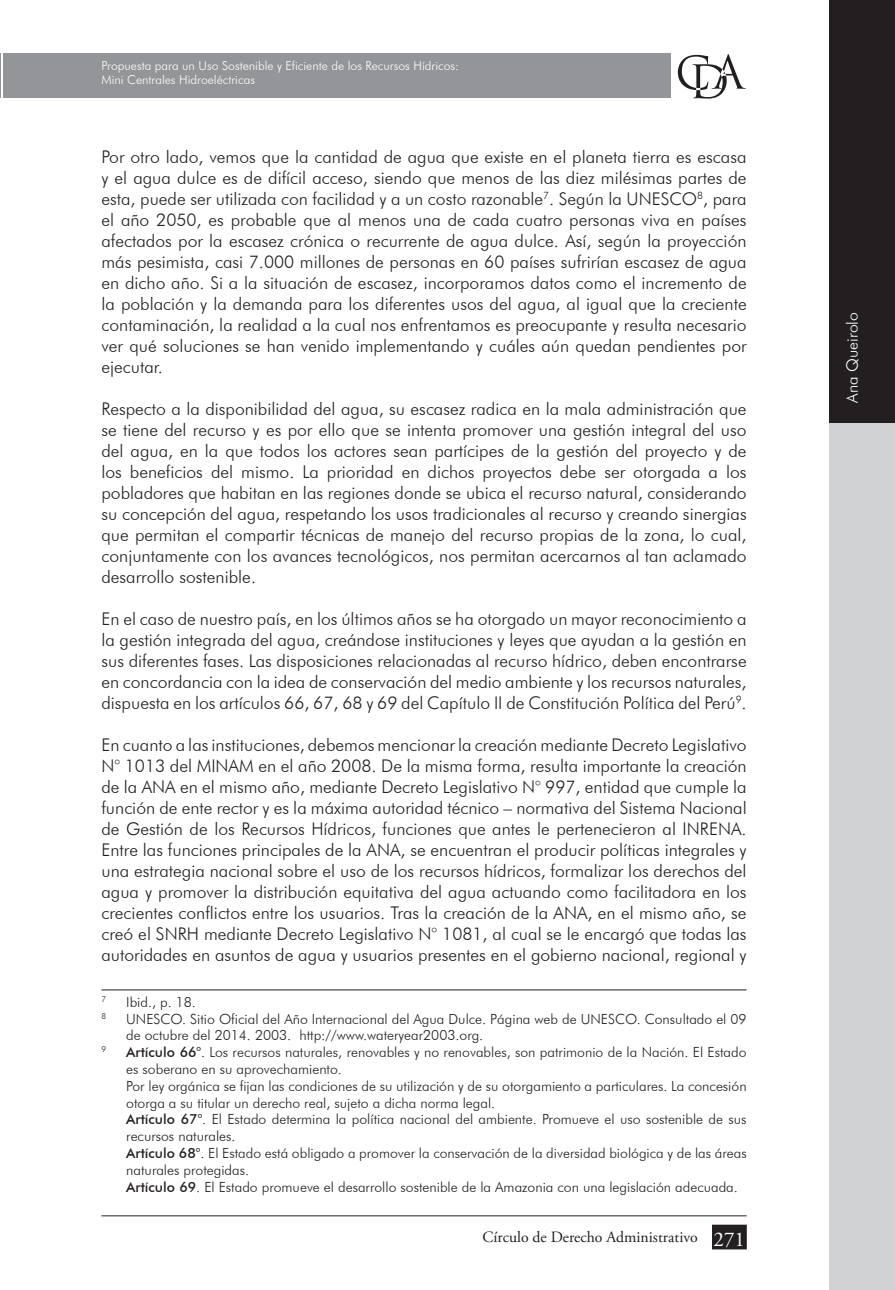
<style>
.page{position:relative;width:895px;height:1290px;background:#fff}
.page>*{position:absolute;margin:0;border:0;box-sizing:border-box;transform-origin:0 0}
.Texto{font:300 17.5px/21px "Futura BT";color:#231f20;text-align:justify}
.t1{font:15.75px "Adobe Garamond Pro";color:#231f20}
.t2{font:300 15.75px "Futura BT";color:#fff}
.Texto_nota_pie{font:300 14px/16.8px "Futura BT";color:#231f20}
.t3{font:300 12.25px/14.7px "Futura BT";color:#fff}
.Texto_nota_pie-2{font:300 8.22px "Futura BT";color:#231f20}
.s1{font-weight:500}
.s2{font-size:21px;color:#fff}
</style>
<div class="page">
<div style="left:3px;top:53px;width:668px;height:45px;background:#939598"></div>
<hr style="left:0;top:53px;width:1px;height:45px;background:#939598">
<svg style="left:678px;top:54px;width:67px;height:45px"></svg>
<hr style="left:101px;top:1215px;width:645px;height:1px;background:#231f20">
<div style="left:713px;top:1225px;width:33px;height:23px;background:#231f20"></div>
<div style="left:712px;top:1224px;width:34px;height:25px;border:2px solid #231f20"></div>
<div style="left:829px;top:64px;width:66px;height:1226px;background:#d1d2d4"></div>
<div style="left:829px;top:0;width:66px;height:422px;background:#231f20"></div>
<hr style="left:101px;top:989px;width:645px;height:1px;background:#231f20">
<p class="t3" style="left:101px;top:58px;width:359px">Propuesta para un Uso Sostenible y Eficiente de los Recursos Hídricos:<br>Mini Centrales Hidroeléctricas</p>
<p class="Texto" style="left:101px;top:146px;width:646px">Por otro lado, vemos que la cantidad de agua que existe en el planeta tierra es escasa y el agua dulce es de difícil acceso, siendo que menos de las diez milésimas partes de esta, puede ser utilizada con facilidad y a un costo razonable<sup>7</sup>. Según la UNESCO<sup>8</sup>, para el año 2050, es probable que al menos una de cada cuatro personas viva en países afectados por la escasez crónica o recurrente de agua dulce. Así, según la proyección más pesimista, casi 7.000 millones de personas en 60 países sufrirían escasez de agua en dicho año. Si a la situación de escasez, incorporamos datos como el incremento de la población y la demanda para los diferentes usos del agua, al igual que la creciente contaminación, la realidad a la cual nos enfrentamos es preocupante y resulta necesario ver qué soluciones se han venido implementando y cuáles aún quedan pendientes por ejecutar.</p>
<p class="Texto" style="left:101px;top:398px;width:646px">Respecto a la disponibilidad del agua, su escasez radica en la mala administración que se tiene del recurso y es por ello que se intenta promover una gestión integral del uso del agua, en la que todos los actores sean partícipes de la gestión del proyecto y de los beneficios del mismo. La prioridad en dichos proyectos debe ser otorgada a los pobladores que habitan en las regiones donde se ubica el recurso natural, considerando su concepción del agua, respetando los usos tradicionales al recurso y creando sinergias que permitan el compartir técnicas de manejo del recurso propias de la zona, lo cual, conjuntamente con los avances tecnológicos, nos permitan acercarnos al tan aclamado desarrollo sostenible.</p>
<p class="Texto" style="left:101px;top:608px;width:646px">En el caso de nuestro país, en los últimos años se ha otorgado un mayor reconocimiento a la gestión integrada del agua, creándose instituciones y leyes que ayudan a la gestión en sus diferentes fases. Las disposiciones relacionadas al recurso hídrico, deben encontrarse en concordancia con la idea de conservación del medio ambiente y los recursos naturales, dispuesta en los artículos 66, 67, 68 y 69 del Capítulo II de Constitución Política del Perú<sup>9</sup>.</p>
<p class="Texto" style="left:101px;top:734px;width:646px">En cuanto a las instituciones, debemos mencionar la creación mediante Decreto Legislativo N° 1013 del MINAM en el año 2008. De la misma forma, resulta importante la creación de la ANA en el mismo año, mediante Decreto Legislativo N° 997, entidad que cumple la función de ente rector y es la máxima autoridad técnico – normativa del Sistema Nacional de Gestión de los Recursos Hídricos, funciones que antes le pertenecieron al INRENA.<br>Entre las funciones principales de la ANA, se encuentran el producir políticas integrales y una estrategia nacional sobre el uso de los recursos hídricos, formalizar los derechos del agua y promover la distribución equitativa del agua actuando como facilitadora en los crecientes conflictos entre los usuarios. Tras la creación de la ANA, en el mismo año, se creó el SNRH mediante Decreto Legislativo N° 1081, al cual se le encargó que todas las autoridades en asuntos de agua y usuarios presentes en el gobierno nacional, regional y</p>
<p class="Texto_nota_pie-2" style="left:101px;top:994px;width:6px">7</p>
<p class="Texto_nota_pie" style="left:126px;top:993px;width:71px">Ibid., p. 18.</p>
<p class="Texto_nota_pie-2" style="left:101px;top:1011px;width:6px">8</p>
<p class="Texto_nota_pie" style="left:126px;top:1010px;width:622px">UNESCO. Sitio Oficial del Año Internacional del Agua Dulce. Página web de UNESCO. Consultado el 09 de octubre del 2014. 2003. http://www.wateryear2003.org.</p>
<p class="Texto_nota_pie-2" style="left:101px;top:1044px;width:6px">9</p>
<p class="Texto_nota_pie" style="left:126px;top:1043px;width:622px"><span class="s1">Artículo 66°</span>. Los recursos naturales, renovables y no renovables, son patrimonio de la Nación. El Estado es soberano en su aprovechamiento.</p>
<p class="Texto_nota_pie" style="left:126px;top:1077px;width:622px">Por ley orgánica se fijan las condiciones de su utilización y de su otorgamiento a particulares. La concesión otorga a su titular un derecho real, sujeto a dicha norma legal.</p>
<p class="Texto_nota_pie" style="left:126px;top:1111px;width:622px"><span class="s1">Artículo 67°</span>. El Estado determina la política nacional del ambiente. Promueve el uso sostenible de sus recursos naturales.</p>
<p class="Texto_nota_pie" style="left:126px;top:1144px;width:622px"><span class="s1">Artículo 68°</span>. El Estado está obligado a promover la conservación de la diversidad biológica y de las áreas naturales protegidas.</p>
<p class="Texto_nota_pie" style="left:126px;top:1178px;width:613px"><span class="s1">Artículo 69</span>. El Estado promueve el desarrollo sostenible de la Amazonia con una legislación adecuada.</p>
<p class="t1" style="left:482px;top:1227px;width:264px">Círculo de Derecho Administrativo <span class="s2">271</span></p>
<p class="t2" style="left:842px;top:402px;width:92px;rotate:-90deg">Ana Queirolo</p>
</div>
